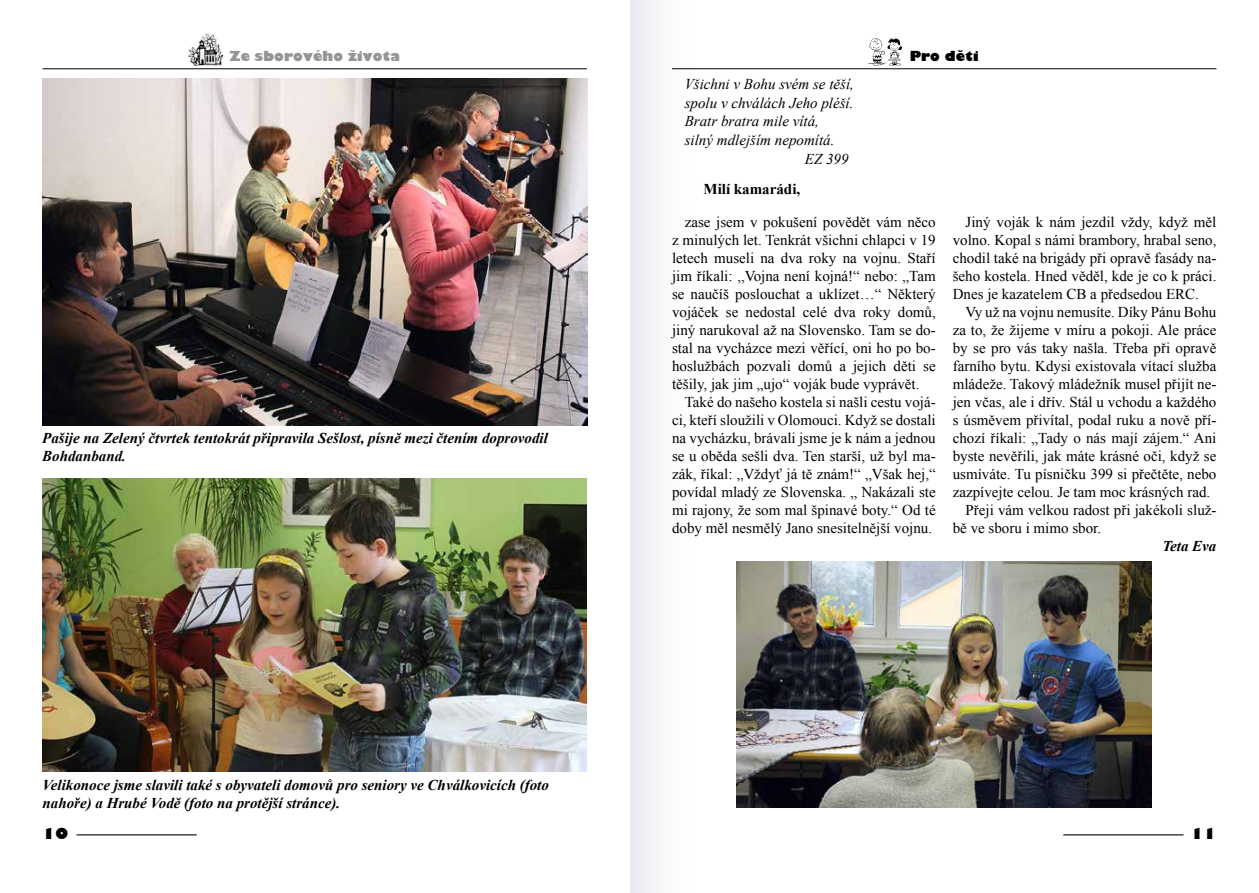
<style>
.page{position:relative;width:1259px;height:893px;background:#fff}
.page>*{position:absolute;margin:0;border:0;box-sizing:border-box;transform-origin:0 0}
.t1{font:15px/18px "Times New Roman";color:#000;text-align:justify}
.t2{font:italic 700 15px/18px "Times New Roman";color:#000}
.t3{font:italic 15px "Times New Roman";color:#000}
.t4{font:700 15px "Times New Roman";color:#000}
.t5{font:800 15px "Gilbert";color:#000}
.t6{font:800 13.5px "Gilbert";letter-spacing:.01em;color:#939598}
.t7{font:800 13.5px "Gilbert";letter-spacing:.01em;color:#000}
</style>
<div class="page">
<hr style="left:77px;top:834px;width:120px;height:1px;background:#000">
<hr style="left:1063px;top:834px;width:120px;height:1px;background:#000">
<div style="left:630px;top:0;width:67px;height:893px;background:linear-gradient(to right,#e9ecf0,#fff)"></div>
<img style="left:189px;top:33px;width:34px;height:33px">
<hr style="left:43px;top:68px;width:544px;height:1px;background:#000">
<img style="left:43px;top:478px;width:544px;height:294px">
<img style="left:737px;top:561px;width:414px;height:247px">
<hr style="left:672px;top:68px;width:544px;height:1px;background:#000">
<svg style="left:868px;top:38px;width:34px;height:28px"></svg>
<img style="left:43px;top:78px;width:544px;height:347px">
<p class="t6" style="left:229px;top:48px;width:172px">Ze sborového života</p>
<p class="t2" style="left:42px;top:429px;width:507px">Pašije na Zelený čtvrtek tentokrát připravila Sešlost, písně mezi čtením doprovodil<br>Bohdanband.</p>
<p class="t2" style="left:43px;top:775px;width:508px">Velikonoce jsme slavili také s obyvateli domovů pro seniory ve Chválkovicích (foto nahoře) a Hrubé Vodě (foto na protější stránce).</p>
<p class="t3" style="left:685px;top:73px;width:171px">Všichni v Bohu svém se těší,</p>
<p class="t3" style="left:685px;top:92px;width:170px">spolu v chválách Jeho pléší.</p>
<p class="t3" style="left:685px;top:111px;width:136px">Bratr bratra mile vítá,</p>
<p class="t3" style="left:685px;top:130px;width:151px">silný mdlejším nepomítá.</p>
<p class="t3" style="left:805px;top:149px;width:45px">EZ 399</p>
<p class="t7" style="left:909px;top:48px;width:70px">Pro děti</p>
<p class="t4" style="left:703px;top:179px;width:98px">Milí kamarádi,</p>
<p class="t1" style="left:672px;top:213px;width:265px;text-indent:13px">zase jsem v pokušení povědět vám něco z minulých let. Tenkrát všichni chlapci v 19 letech museli na dva roky na vojnu. Staří jim říkali: ,,Vojna není kojná!“ nebo: „Tam se naučíš poslouchat a uklízet…“ Některý vojáček se nedostal celé dva roky domů, jiný narukoval až na Slovensko. Tam se do&shy;stal na vycházce mezi věřící, oni ho po bo&shy;hoslužbách pozvali domů a jejich děti se těšily, jak jim „ujo“ voják bude vyprávět.</p>
<p class="t1" style="left:672px;top:393px;width:265px;text-indent:13px">Také do našeho kostela si našli cestu vojá&shy;ci, kteří sloužili v Olomouci. Když se dostali na vycházku, brávali jsme je k nám a jednou se u oběda sešli dva. Ten starší, už byl ma&shy;zák, říkal: „Vždyť já tě znám!“ „Však hej,“ povídal mladý ze Slovenska. „ Nakázali ste mi rajony, že som mal špinavé boty.“ Od té doby měl nesmělý Jano snesitelnější vojnu.</p>
<p class="t1" style="left:952px;top:213px;width:265px;text-indent:13px">Jiný voják k nám jezdil vždy, když měl volno. Kopal s námi brambory, hrabal seno, chodil také na brigády při opravě fasády na&shy;šeho kostela. Hned věděl, kde je co k práci.<br>Dnes je kazatelem CB a předsedou ERC.</p>
<p class="t1" style="left:965px;top:303px;width:252px">Vy už na vojnu nemusíte. Díky Pánu Bohu</p>
<p class="t1" style="left:952px;top:321px;width:265px">za to, že žijeme v míru a pokoji. Ale práce</p>
<p class="t1" style="left:952px;top:339px;width:265px">by se pro vás taky našla. Třeba při opravě</p>
<p class="t1" style="left:952px;top:357px;width:265px">farního bytu. Kdysi existovala vítací služba</p>
<p class="t1" style="left:952px;top:375px;width:265px">mládeže. Takový mládežník musel přijít ne-</p>
<p class="t1" style="left:952px;top:393px;width:265px">jen včas, ale i dřív. Stál u vchodu a každého</p>
<p class="t1" style="left:952px;top:411px;width:265px">s úsměvem přivítal, podal ruku a nově pří-</p>
<p class="t1" style="left:952px;top:429px;width:265px">chozí říkali: „Tady o nás mají zájem.“ Ani</p>
<p class="t1" style="left:952px;top:447px;width:265px">byste nevěřili, jak máte krásné oči, když se</p>
<p class="t1" style="left:952px;top:465px;width:265px">usmíváte. Tu písničku 399 si přečtěte, nebo</p>
<p class="t1" style="left:952px;top:483px;width:259px">zazpívejte celou. Je tam moc krásných rad.</p>
<p class="t1" style="left:965px;top:501px;width:252px">Přeji vám velkou radost při jakékoli služ-</p>
<p class="t1" style="left:952px;top:519px;width:150px">bě ve sboru i mimo sbor.</p>
<p class="t2" style="left:1162px;top:537px;width:56px">Teta Eva</p>
<p class="t5" style="left:43px;top:824px;width:27px">10</p>
<p class="t5" style="left:1190px;top:824px;width:27px">11</p>
</div>
